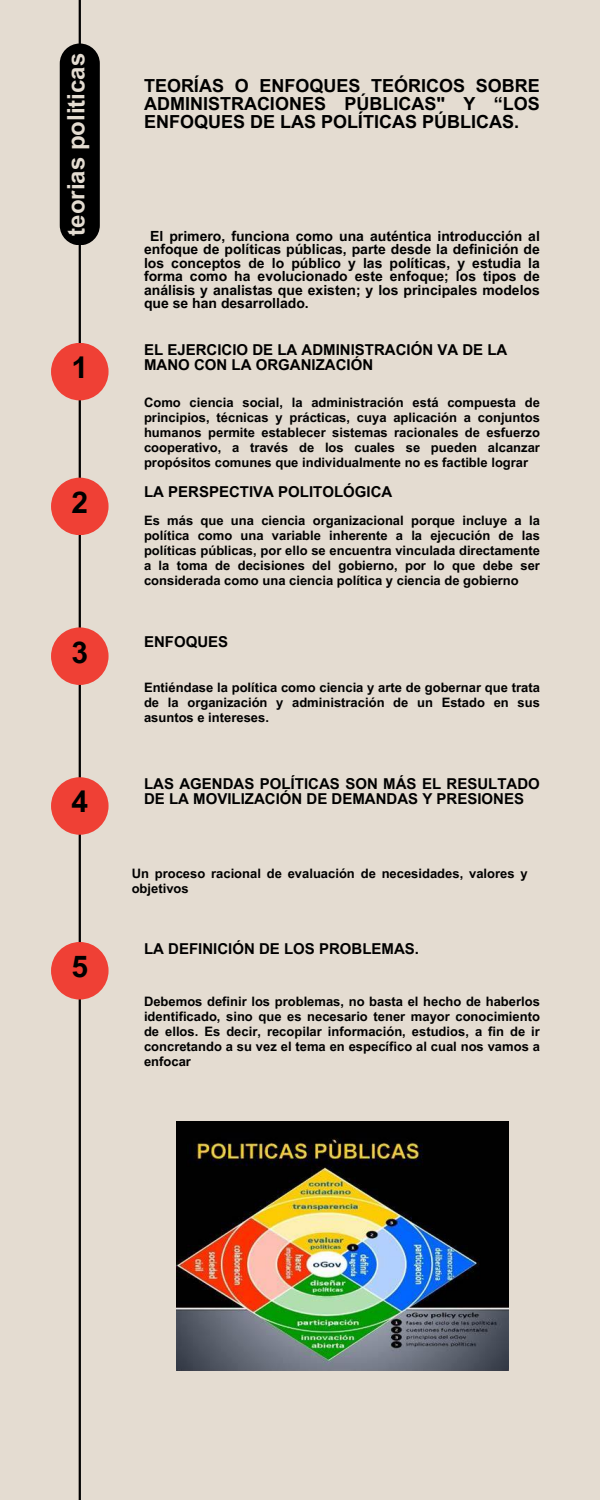
<style>
.page{position:relative;width:600px;height:1500px;background:#e4dcd1}
.page>*{position:absolute;margin:0;border:0;box-sizing:border-box;transform-origin:0 0}
.t1{font:700 30px "Arial MT Pro";color:#000}
.t2{font:700 24px "Arial MT Pro";color:#e4dcd1}
.t3{font:700 18px/18px "Arial MT Pro";color:#000;text-align:justify}
.t4{font:700 15px/15px "Arial MT Pro";color:#000}
.t5{font:700 14px/13.5px "Arial MT Pro";color:#000;text-align:justify}
.t6{font:700 13px/15px "Arial MT Pro";color:#000;text-align:justify}
</style>
<div class="page">
<hr style="left:79px;top:0;width:2px;height:1500px;background:#000">
<div style="left:51px;top:343px;width:58px;height:57px;background:#ef4035;border-radius:50%"></div>
<div style="left:51px;top:478px;width:58px;height:57px;background:#ef4035;border-radius:50%"></div>
<div style="left:51px;top:627px;width:58px;height:58px;background:#ef4035;border-radius:50%"></div>
<div style="left:51px;top:777px;width:58px;height:58px;background:#ef4035;border-radius:50%"></div>
<div style="left:51px;top:942px;width:58px;height:58px;background:#ef4035;border-radius:50%"></div>
<div style="left:60px;top:44px;width:40px;height:201px;background:#000;border-radius:20px"></div>
<img style="left:176px;top:1122px;width:332px;height:248px">
<p class="t2" style="left:67px;top:236px;width:184px;rotate:-90deg">teorias politicas</p>
<h1 class="t1" style="left:71px;top:356px;width:18px">1</h1>
<p class="t1" style="left:71px;top:491px;width:18px">2</p>
<p class="t1" style="left:71px;top:641px;width:18px">3</p>
<p class="t1" style="left:71px;top:791px;width:18px">4</p>
<p class="t1" style="left:71px;top:955px;width:18px">5</p>
<h4 class="t3" style="left:144px;top:79px;width:397px">TEORÍAS O ENFOQUES TEÓRICOS SOBRE ADMINISTRACIONES PÚBLICAS" Y “LOS ENFOQUES DE LAS POLÍTICAS PÚBLICAS.</h4>
<h3 class="t5" style="left:144px;top:231px;width:397px;text-indent:6px">El primero, funciona como una auténtica introducción al enfoque de políticas públicas, parte desde la definición de los conceptos de lo público y las políticas, y estudia la forma como ha evolucionado este enfoque; los tipos de análisis y analistas que existen; y los principales modelos que se han desarrollado.</h3>
<p class="t4" style="left:144px;top:344px;width:365px">EL EJERCICIO DE LA ADMINISTRACIÓN VA DE LA<br>MANO CON LA ORGANIZACIÓN</p>
<h3 class="t6" style="left:144px;top:397px;width:397px">Como ciencia social, la administración está compuesta de principios, técnicas y prácticas, cuya aplicación a conjuntos humanos permite establecer sistemas racionales de esfuerzo cooperativo, a través de los cuales se pueden alcanzar propósitos comunes que individualmente no es factible lograr</h3>
<h3 class="t4" style="left:144px;top:486px;width:250px">LA PERSPECTIVA POLITOLÓGICA</h3>
<p class="t6" style="left:144px;top:515px;width:397px">Es más que una ciencia organizacional porque incluye a la política como una variable inherente a la ejecución de las políticas públicas, por ello se encuentra vinculada directamente a la toma de decisiones del gobierno, por lo que debe ser considerada como una ciencia política y ciencia de gobierno</p>
<p class="t4" style="left:144px;top:636px;width:86px">ENFOQUES</p>
<h3 class="t6" style="left:144px;top:681px;width:397px">Entiéndase la política como ciencia y arte de gobernar que trata de la organización y administración de un Estado en sus asuntos e intereses.</h3>
<h3 class="t4" style="left:144px;top:778px;width:397px">LAS AGENDAS POLÍTICAS SON MÁS EL RESULTADO<br>DE LA MOVILIZACIÓN DE DEMANDAS Y PRESIONES</h3>
<p class="t6" style="left:132px;top:867px;width:397px">Un proceso racional de evaluación de necesidades, valores y objetivos</p>
<p class="t4" style="left:144px;top:943px;width:277px">LA DEFINICIÓN DE LOS PROBLEMAS.</p>
<p class="t6" style="left:144px;top:996px;width:397px">Debemos definir los problemas, no basta el hecho de haberlos identificado, sino que es necesario tener mayor conocimiento de ellos. Es decir, recopilar información, estudios, a fin de ir concretando a su vez el tema en específico al cual nos vamos a enfocar</p>
</div>
